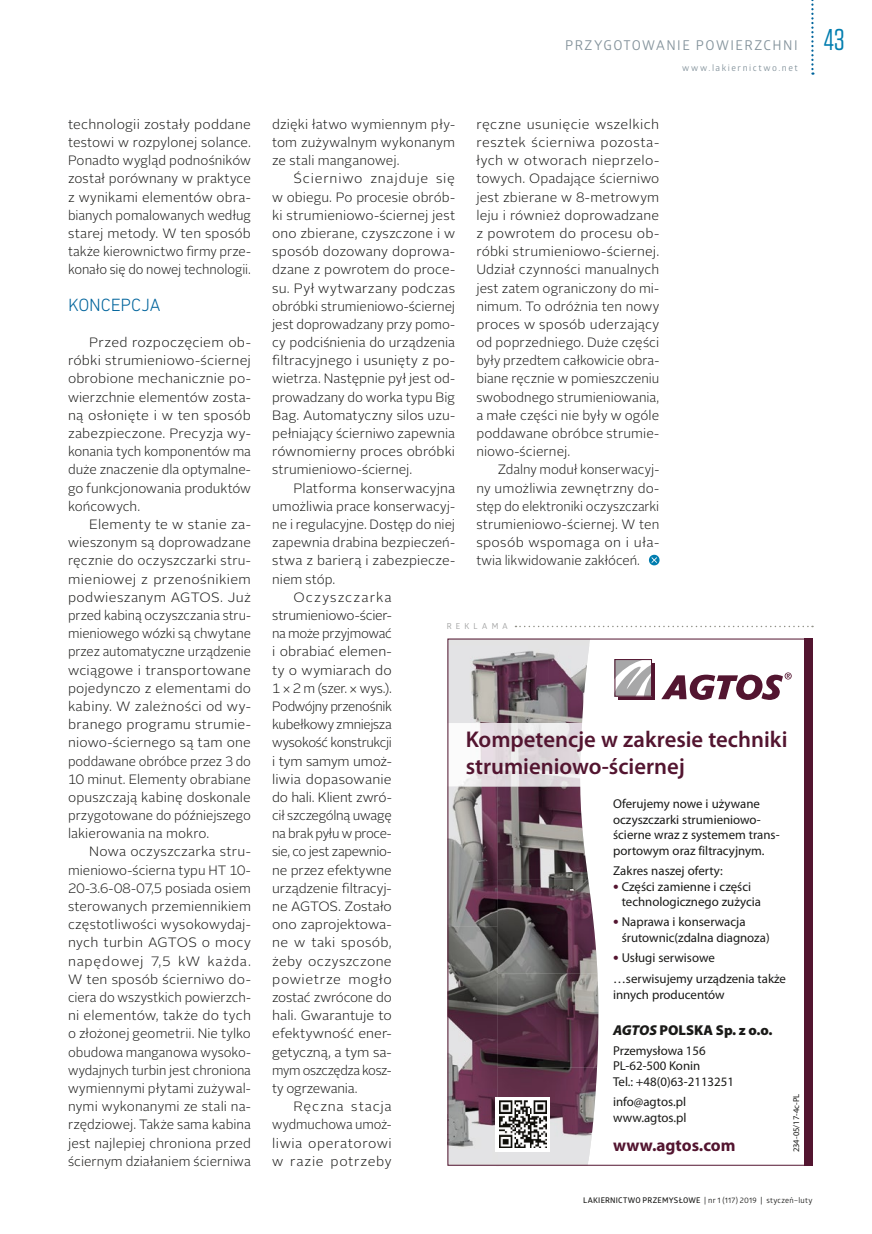
<style>
.page{position:relative;width:872px;height:1234px;background:#fff}
.page>*{position:absolute;margin:0;border:0;box-sizing:border-box;transform-origin:0 0}
.t1{font:30px "Tungsten";color:#007daf}
.t2{font:600 22.8px/27.2px "Myriad Pro";color:#531530}
.t3{font:300 18px "DIN Next LT Pro";letter-spacing:-.005em;color:#00649c}
.t4{font:700 17.1px "Myriad Pro";color:#531530}
.t5{font:900 14.25px "Myriad Pro";color:#1a1a18}
.t6{font:300 13.5px/18.1px "Alright Sans";color:#1a1a18;text-align:justify;scale:1.04 1}
.t7{font:300 13.5px/18.1px "Alright Sans";color:#1a1a18;text-align:justify}
.t8{font:300 13.5px "Alright Sans";letter-spacing:-.025em;color:#1a1a18}
.t9{font:300 13.5px "Alright Sans";letter-spacing:.025em;color:#1a1a18;scale:1.04 1}
.t10{font:300 13.5px "Alright Sans";letter-spacing:.05em;color:#1a1a18;scale:1.04 1}
.t11{font:13.5px "Glober";letter-spacing:.11em;color:#83929b}
.t12{font:300 13.5px "Alright Sans";letter-spacing:-.03em;color:#1a1a18}
.t13{font:300 13.5px "Alright Sans";letter-spacing:-.02em;color:#1a1a18}
.t14{font:300 13.5px "Alright Sans";letter-spacing:-.03em;color:#1a1a18;scale:.96 1}
.t15{font:300 13.5px "Alright Sans";letter-spacing:.035em;color:#1a1a18;scale:1.04 1}
.t16{font:300 13.5px "Alright Sans";color:#1a1a18;scale:.96 1}
.t17{font:300 13.5px "Alright Sans";letter-spacing:.045em;color:#1a1a18;scale:1.04 1}
.t18{font:300 13.5px "Alright Sans";letter-spacing:.075em;color:#1a1a18;scale:1.04 1}
.t19{font:12.9px/15.8px "Myriad Pro";color:#1a1a18}
.t20{font:9px "Glober";letter-spacing:.165em;color:#83929b}
.t21{font:8.55px "Myriad Pro";color:#1a1a18}
.t22{font:8.25px "Glober";letter-spacing:.535em;color:#9c9d9d}
.t23{font:7.8px "Glober";letter-spacing:.025em;color:#1a1a18}
.s1{font-size:19.95px;color:#531530}
.s2{font-style:italic}
.s3{font-weight:600}
</style>
<div class="page">
<div style="left:804px;top:638px;width:8px;height:527px;background:#531530"></div>
<svg style="left:618px;top:662px;width:37px;height:37px"></svg>
<svg style="left:617px;top:661px;width:32px;height:33px"></svg>
<svg style="left:661px;top:672px;width:130px;height:27px"></svg>
<img style="left:449px;top:645px;width:99px;height:77px">
<img style="left:548px;top:645px;width:41px;height:77px">
<img style="left:449px;top:786px;width:48px;height:374px">
<img style="left:497px;top:786px;width:91px;height:93px">
<img style="left:497px;top:879px;width:101px;height:281px">
<img style="left:449px;top:722px;width:133px;height:64px">
<svg style="left:495px;top:1096px;width:55px;height:55px"></svg>
<img style="left:500px;top:1100px;width:46px;height:46px">
<svg style="left:649px;top:554px;width:10px;height:11px"></svg>
<svg style="left:515px;top:625px;width:298px;height:2px"></svg>
<svg style="left:811px;top:0;width:2px;height:75px"></svg>
<p class="t7" style="left:68px;top:115px;width:184px">technologii zostały poddane testowi w rozpylonej solance.<br>Ponadto wygląd podnośników został porównany w praktyce z wynikami elementów obra&shy;bianych pomalowanych według starej metody. W ten sposób także kierownictwo firmy prze&shy;konało się do nowej technologii.</p>
<h3 class="t3" style="left:68px;top:294px;width:94px">KONCEPCJA</h3>
<p class="t6" style="left:68px;top:333px;width:177px;text-indent:21px">Przed rozpoczęciem ob&shy;róbki strumieniowo-ściernej obrobione mechanicznie po&shy;wierzchnie elementów zosta&shy;ną osłonięte i w ten sposób zabezpieczone. Precyzja wy&shy;konania tych komponentów ma duże znaczenie dla optymalne&shy;go funkcjonowania produktów końcowych.</p>
<p class="t6" style="left:68px;top:515px;width:177px;text-indent:21px">Elementy te w stanie za&shy;wieszonym są doprowadzane ręcznie do oczyszczarki stru&shy;mieniowej z przenośnikiem podwieszanym AGTOS. Już przed kabiną oczyszczania stru&shy;mieniowego wózki są chwytane przez automatyczne urządzenie wciągowe i transportowane pojedynczo z elementami do kabiny. W zależności od wy&shy;branego programu strumie&shy;niowo-ściernego są tam one poddawane obróbce przez 3 do 10 minut. Elementy obrabiane opuszczają kabinę doskonale przygotowane do późniejszego lakierowania na mokro.</p>
<p class="t7" style="left:68px;top:842px;width:184px;text-indent:21px">Nowa oczyszczarka stru&shy;mieniowo-ścierna typu HT 10- 20-3.6-08-07,5 posiada osiem sterowanych przemiennikiem częstotliwości wysokowydaj&shy;nych turbin AGTOS o mocy napędowej 7,5 kW każda.<br>W ten sposób ścierniwo do&shy;ciera do wszystkich powierzch&shy;ni elementów, także do tych o złożonej geometrii. Nie tylko obudowa manganowa wysoko&shy;wydajnych turbin jest chroniona wymiennymi płytami zużywal&shy;nymi wykonanymi ze stali na&shy;rzędziowej. Także sama kabina jest najlepiej chroniona przed ściernym działaniem ścierniwa</p>
<p class="t11" style="left:565px;top:36px;width:234px">PRZYGOTOWANIE POWIERZCHNI</p>
<h1 class="t1" style="left:823px;top:24px;width:22px">43</h1>
<p class="t20" style="left:682px;top:61px;width:117px">www.lakiernictwo.net</p>
<p class="t6" style="left:476px;top:115px;width:177px">ręczne usunięcie wszelkich resztek ścierniwa pozosta&shy;łych w otworach nieprzelo&shy;towych. Opadające ścierniwo jest zbierane w 8-metrowym leju i również doprowadzane z powrotem do procesu ob&shy;róbki strumieniowo-ściernej.<br>Udział czynności manualnych jest zatem ograniczony do mi&shy;nimum. To odróżnia ten nowy proces w sposób uderzający od poprzedniego. Duże części były przedtem całkowicie obra&shy;biane ręcznie w pomieszczeniu swobodnego strumieniowania, a małe części nie były w ogóle poddawane obróbce strumie&shy;niowo-ściernej.</p>
<p class="t7" style="left:476px;top:461px;width:184px;text-indent:21px">Zdalny moduł konserwacyj&shy;ny umożliwia zewnętrzny do&shy;stęp do elektroniki oczyszczarki strumieniowo-ściernej. W ten sposób wspomaga on i uła&shy;twia likwidowanie zakłóceń.</p>
<p class="t7" style="left:272px;top:115px;width:184px">dzięki łatwo wymiennym pły&shy;tom zużywalnym wykonanym ze stali manganowej.</p>
<p class="t6" style="left:272px;top:170px;width:177px;text-indent:21px">Ścierniwo znajduje się w obiegu. Po procesie obrób&shy;ki strumieniowo-ściernej jest ono zbierane, czyszczone i w sposób dozowany doprowa&shy;dzane z powrotem do proce&shy;su. Pył wytwarzany podczas obróbki strumieniowo-ściernej jest doprowadzany przy pomo&shy;cy podciśnienia do urządzenia filtracyjnego i usunięty z po&shy;wietrza. Następnie pył jest od&shy;prowadzany do worka typu Big Bag. Automatyczny silos uzu&shy;pełniający ścierniwo zapewnia równomierny proces obróbki strumieniowo-ściernej.</p>
<p class="t7" style="left:293px;top:479px;width:163px">Platforma konserwacyjna</p>
<p class="t7" style="left:272px;top:497px;width:184px">umożliwia prace konserwacyj-</p>
<p class="t7" style="left:272px;top:515px;width:184px">ne i regulacyjne. Dostęp do niej</p>
<p class="t7" style="left:272px;top:533px;width:184px">zapewnia drabina bezpieczeń-</p>
<p class="t7" style="left:272px;top:551px;width:184px">stwa z barierą i zabezpiecze-</p>
<p class="t7" style="left:272px;top:570px;width:65px">niem stóp.</p>
<p class="t18" style="left:293px;top:588px;width:96px">Oczyszczarka</p>
<p class="t7" style="left:272px;top:606px;width:121px">strumieniowo-ścier-</p>
<p class="t8" style="left:272px;top:624px;width:121px">na może przyjmować</p>
<p class="t6" style="left:272px;top:642px;width:116px">i obrabiać elemen-</p>
<p class="t6" style="left:272px;top:661px;width:116px">ty o wymiarach do</p>
<p class="t7" style="left:272px;top:679px;width:121px">1 × 2 m (szer. × wys.).</p>
<p class="t12" style="left:272px;top:697px;width:121px">Podwójny przenośnik</p>
<p class="t8" style="left:272px;top:715px;width:121px">kubełkowy zmniejsza</p>
<p class="t8" style="left:272px;top:733px;width:121px">wysokość konstrukcji</p>
<p class="t7" style="left:272px;top:751px;width:121px">i tym samym umoż-</p>
<p class="t6" style="left:272px;top:770px;width:116px">liwia dopasowanie</p>
<p class="t7" style="left:272px;top:788px;width:121px">do hali. Klient zwró-</p>
<p class="t13" style="left:272px;top:806px;width:121px">cił szczególną uwagę</p>
<p class="t8" style="left:272px;top:824px;width:121px">na brak pyłu w proce-</p>
<p class="t8" style="left:272px;top:842px;width:121px">sie, co jest zapewnio-</p>
<p class="t7" style="left:272px;top:860px;width:121px">ne przez efektywne</p>
<p class="t7" style="left:272px;top:879px;width:121px">urządzenie filtracyj-</p>
<p class="t7" style="left:272px;top:897px;width:121px">ne AGTOS. Zostało</p>
<p class="t6" style="left:272px;top:915px;width:116px">ono zaprojektowa-</p>
<p class="t9" style="left:272px;top:933px;width:116px">ne w taki sposób,</p>
<p class="t9" style="left:272px;top:951px;width:116px">żeby oczyszczone</p>
<p class="t17" style="left:272px;top:969px;width:116px">powietrze mogło</p>
<p class="t7" style="left:272px;top:988px;width:121px">zostać zwrócone do</p>
<p class="t6" style="left:272px;top:1006px;width:116px">hali. Gwarantuje to</p>
<p class="t6" style="left:272px;top:1024px;width:116px">efektywność ener-</p>
<p class="t7" style="left:272px;top:1042px;width:121px">getyczną, a tym sa-</p>
<p class="t14" style="left:272px;top:1060px;width:126px">mym oszczędza kosz-</p>
<p class="t7" style="left:272px;top:1079px;width:87px">ty ogrzewania.</p>
<p class="t10" style="left:293px;top:1096px;width:96px">Ręczna stacja</p>
<p class="t16" style="left:272px;top:1115px;width:126px">wydmuchowa umoż-</p>
<p class="t15" style="left:272px;top:1133px;width:116px">liwia operatorowi</p>
<p class="t10" style="left:272px;top:1151px;width:116px">w razie potrzeby</p>
<p class="t22" style="left:447px;top:620px;width:63px">REKLAMA</p>
<h2 class="t2" style="left:465px;top:725px;width:323px">Kompetencje w zakresie techniki strumieniowo-ściernej</h2>
<p class="t19" style="left:613px;top:795px;width:168px">Oferujemy nowe i używane oczyszczarki strumieniowo&shy;ścierne wraz z systemem trans&shy;portowym oraz filtracyjnym.</p>
<p class="t19" style="left:613px;top:862px;width:111px">Zakres naszej oferty:</p>
<p class="t19" style="left:621px;top:877px;width:141px;text-indent:-9px"><span class="s1">•</span> Części zamienne i części technologicznego zużycia</p>
<p class="t19" style="left:621px;top:913px;width:149px;text-indent:-9px"><span class="s1">•</span> Naprawa i konserwacja śrutownic(zdalna diagnoza)</p>
<p class="t19" style="left:613px;top:945px;width:174px;line-height:21.8px"><span class="s1">•</span> Usługi serwisowe …serwisujemy urządzenia także</p>
<p class="t19" style="left:613px;top:986px;width:113px">innych producentów</p>
<p class="t5" style="left:613px;top:1020px;width:161px"><span class="s2">AGTOS</span> POLSKA Sp. z o.o.</p>
<p class="t19" style="left:613px;top:1041px;width:122px">Przemysłowa 156<br>PL-62-500 Konin<br>Tel.: +48(0)63-2113251</p>
<p class="t19" style="left:613px;top:1093px;width:75px">info@agtos.pl www.agtos.pl</p>
<p class="t4" style="left:613px;top:1134px;width:124px">www.agtos.com</p>
<p class="t21" style="left:791px;top:1151px;width:60px;rotate:-90deg">234-05/17-4c-PL</p>
<p class="t23" style="left:583px;top:1194px;width:231px"><span class="s3">LAKIERNICTWO PRZEMYSŁOWE</span> | nr 1 (117) 2019 | styczeń–luty</p>
</div>
